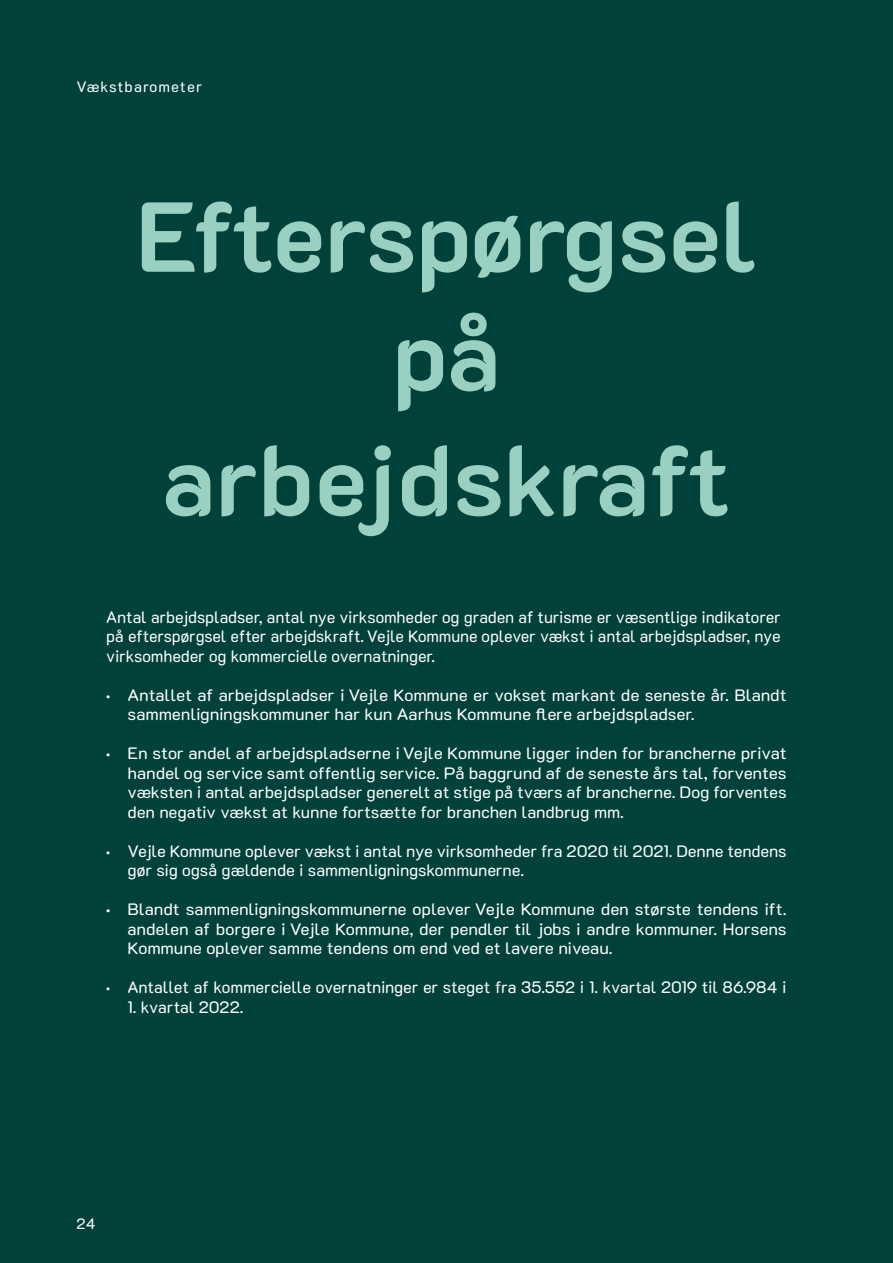
<style>
.page{position:relative;width:893px;height:1263px;background:#004139}
.page>*{position:absolute;margin:0;border:0;box-sizing:border-box;transform-origin:0 0}
.t1{font:700 99px/121.8px "K2 D";color:#99d0c2;text-align:center}
.t2{font:16.5px/19.5px "K2 D";letter-spacing:-.01em;color:#fff;text-align:justify;scale:1.05 1}
.t3{font:16.5px/19.5px "K2 D";letter-spacing:-.01em;color:#fff;text-align:justify}
.t4{font:15px "K2 D";letter-spacing:.08em;color:#fff}
.s1{font-family:"Myriad Pro";font-weight:300;font-stretch:condensed}
</style>
<div class="page">
<p class="t4" style="left:77px;top:78px;width:127px">Vækstbarometer</p>
<h1 class="t1" style="left:136px;top:177px;width:623px">Efterspørgsel på arbejdskraft</h1>
<p class="t3" style="left:106px;top:607px;width:676px">Antal arbejdspladser, antal nye virksomheder og graden af turisme er væsentlige indikatorer på efterspørgsel efter arbejdskraft. Vejle Kommune oplever vækst i antal arbejdspladser, nye virksomheder og kommercielle overnatninger.</p>
<p class="t2" style="left:128px;top:685px;width:629px;text-indent:-21px"><span class="s1">•</span> Antallet af arbejdspladser i Vejle Kommune er vokset markant de seneste år. Blandt sammenligningskommuner har kun Aarhus Kommune flere arbejdspladser.</p>
<p class="t2" style="left:128px;top:744px;width:629px;text-indent:-21px"><span class="s1">•</span> En stor andel af arbejdspladserne i Vejle Kommune ligger inden for brancherne privat handel og service samt offentlig service. På baggrund af de seneste års tal, forventes væksten i antal arbejdspladser generelt at stige på tværs af brancherne. Dog forventes den negativ vækst at kunne fortsætte for branchen landbrug mm.</p>
<p class="t3" style="left:128px;top:841px;width:661px;text-indent:-21px"><span class="s1">•</span> Vejle Kommune oplever vækst i antal nye virksomheder fra 2020 til 2021. Denne tendens gør sig også gældende i sammenligningskommunerne.</p>
<p class="t2" style="left:128px;top:900px;width:629px;text-indent:-21px"><span class="s1">•</span> Blandt sammenligningskommunerne oplever Vejle Kommune den største tendens ift. andelen af borgere i Vejle Kommune, der pendler til jobs i andre kommuner. Horsens Kommune oplever samme tendens om end ved et lavere niveau.</p>
<p class="t3" style="left:106px;top:978px;width:682px"><span class="s1">•</span> Antallet af kommercielle overnatninger er steget fra 35.552 i 1. kvartal 2019 til 86.984 i</p>
<p class="t3" style="left:128px;top:997px;width:118px">1. kvartal 2022.</p>
<p class="t4" style="left:77px;top:1215px;width:20px">24</p>
</div>
